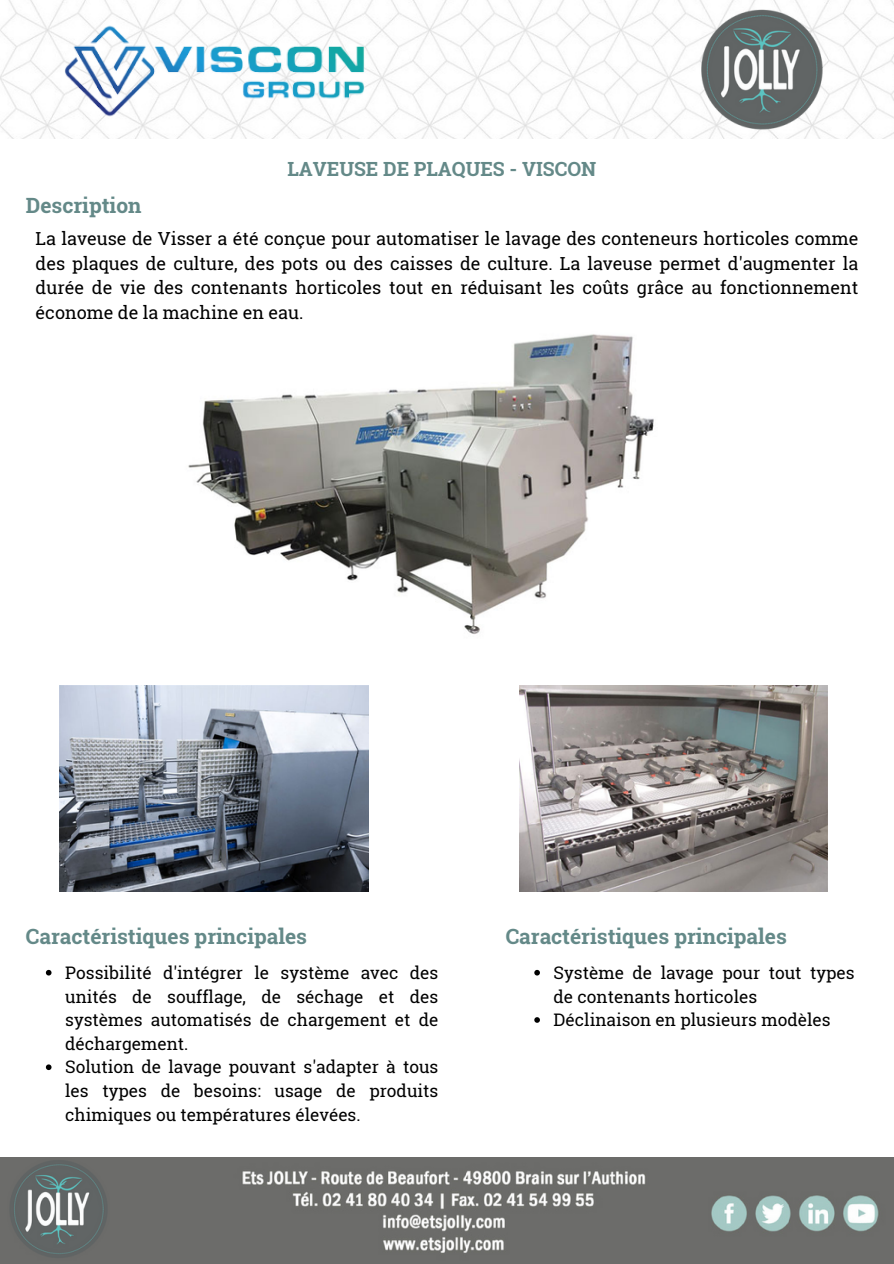
<style>
.page{position:relative;width:894px;height:1264px;background:#fff}
.page>*{position:absolute;margin:0;border:0;box-sizing:border-box;transform-origin:0 0}
.t1{font:700 21px "Roboto Slab";color:#648988}
.t2{font:700 19.5px "Roboto Slab";color:#648988}
.t3{font:18px/24.8px "Roboto Slab";color:#000;text-align:justify}
.t4{font:17.25px/23.7px "Roboto Slab";color:#000;text-align:justify}
</style>
<div class="page">
<img style="left:0;top:0;width:893px;height:138px">
<img style="left:0;top:1157px;width:893px;height:106px">
<img style="left:699px;top:5px;width:129px;height:128px">
<img style="left:45px;top:21px;width:338px;height:101px">
<img style="left:188px;top:334px;width:466px;height:300px">
<img style="left:59px;top:685px;width:309px;height:206px">
<img style="left:519px;top:685px;width:308px;height:206px">
<svg style="left:534px;top:969px;width:5px;height:6px"></svg>
<svg style="left:534px;top:1017px;width:5px;height:5px"></svg>
<svg style="left:46px;top:969px;width:5px;height:6px"></svg>
<svg style="left:46px;top:1064px;width:5px;height:6px"></svg>
<p class="t2" style="left:287px;top:155px;width:310px">LAVEUSE DE PLAQUES - VISCON</p>
<p class="t1" style="left:26px;top:191px;width:117px">Description</p>
<h2 class="t3" style="left:36px;top:225px;width:824px">La laveuse de Visser a été conçue pour automatiser le lavage des conteneurs horticoles comme des plaques de culture, des pots ou des caisses de culture. La laveuse permet d'augmenter la durée de vie des contenants horticoles tout en réduisant les coûts grâce au fonctionnement économe de la machine en eau.</h2>
<p class="t1" style="left:26px;top:922px;width:282px">Caractéristiques principales</p>
<p class="t4" style="left:65px;top:960px;width:374px">Possibilité d'intégrer le système avec des unités de soufflage, de séchage et des systèmes automatisés de chargement et de déchargement.</p>
<p class="t4" style="left:65px;top:1054px;width:374px">Solution de lavage pouvant s'adapter à tous les types de besoins: usage de produits chimiques ou températures élevées.</p>
<h2 class="t1" style="left:505px;top:922px;width:282px">Caractéristiques principales</h2>
<p class="t4" style="left:553px;top:960px;width:302px">Système de lavage pour tout types de contenants horticoles</p>
<p class="t4" style="left:553px;top:1007px;width:278px">Déclinaison en plusieurs modèles</p>
</div>
